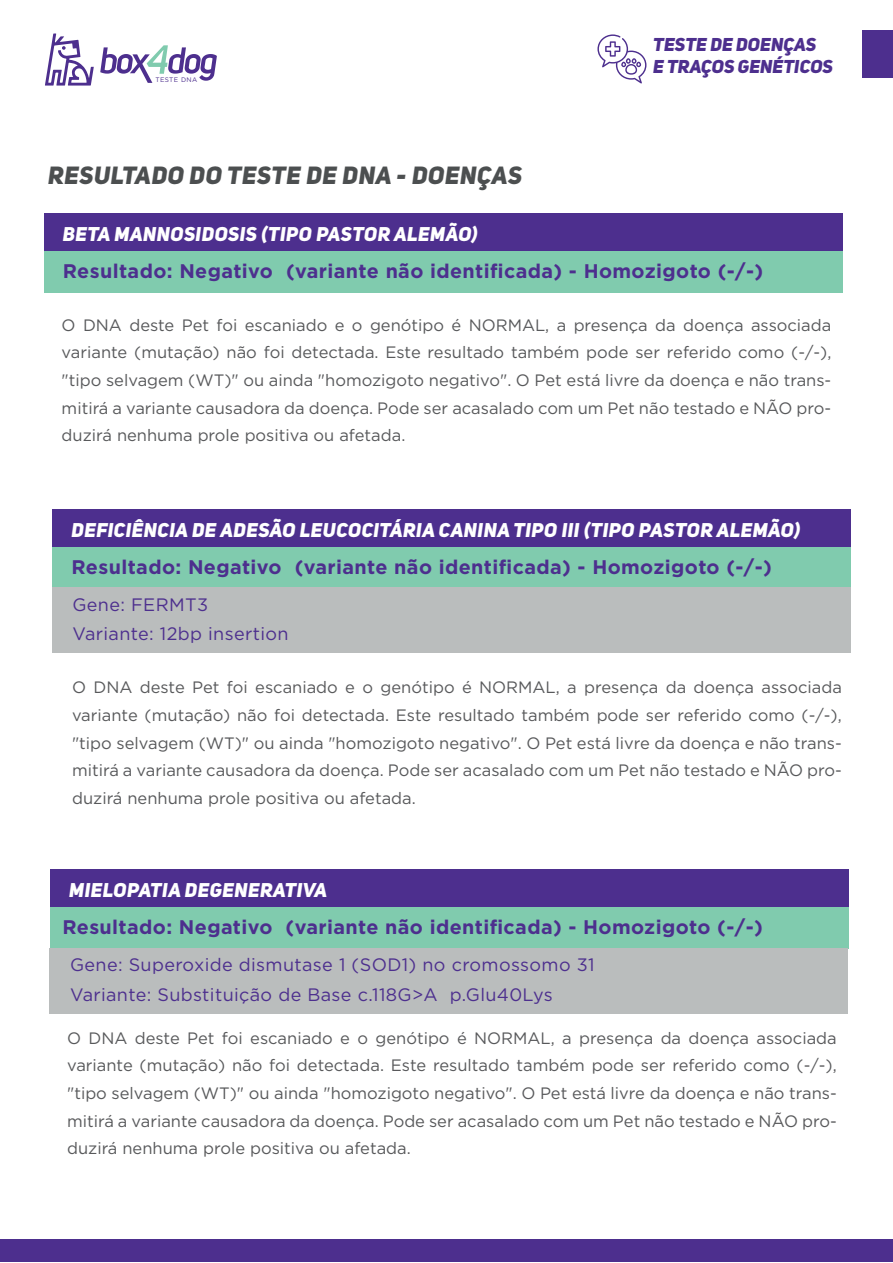
<style>
.page{position:relative;width:893px;height:1263px;background:#fff}
.page>*{position:absolute;margin:0;border:0;box-sizing:border-box;transform-origin:0 0}
.t1{font:24.6px "Uni Sans Heavy Italic CAPS";letter-spacing:.02em;color:#4c4f50}
.t2{font:700 19.65px "Gotham";letter-spacing:.02em;color:#4d2f8e}
.t3{font:19.65px "Uni Sans Heavy Italic CAPS";letter-spacing:.02em;color:#fff}
.t4{font:18.45px/22px "Uni Sans Heavy Italic CAPS";color:#4d2f8e}
.t5{font:18px/29.7px "Gotham";letter-spacing:.02em;color:#4d2f8e}
.t6{font:16.5px/27.6px "Gotham";color:#58595b;text-align:justify}
.t7{font:6.6px "Gotham";letter-spacing:.06em;color:#4d2f8e}
</style>
<div class="page">
<div style="left:0;top:1239px;width:893px;height:23px;background:#4d2f8e"></div>
<svg style="left:45px;top:33px;width:49px;height:53px"></svg>
<svg style="left:100px;top:45px;width:117px;height:38px"></svg>
<div style="left:862px;top:30px;width:30px;height:48px;background:#4d2f8e"></div>
<svg style="left:597px;top:34px;width:49px;height:50px"></svg>
<div style="left:44px;top:213px;width:798px;height:42px;background:#4d2f8e"></div>
<div style="left:44px;top:251px;width:798px;height:42px;background:#80cbae"></div>
<div style="left:53px;top:509px;width:798px;height:41px;background:#4d2f8e"></div>
<div style="left:53px;top:547px;width:798px;height:41px;background:#80cbae"></div>
<div style="left:52px;top:587px;width:798px;height:66px;background:#babdbd"></div>
<div style="left:50px;top:869px;width:799px;height:42px;background:#4d2f8e"></div>
<div style="left:50px;top:908px;width:799px;height:41px;background:#80cbae"></div>
<div style="left:50px;top:948px;width:798px;height:65px;background:#babdbd"></div>
<p class="t7" style="left:155px;top:75px;width:43px">TESTE DNA</p>
<p class="t4" style="left:653px;top:34px;width:181px">TESTE DE DOENÇAS<br>E TRAÇOS GENÉTICOS</p>
<h1 class="t1" style="left:48px;top:160px;width:475px">RESULTADO DO TESTE DE DNA - DOENÇAS</h1>
<p class="t3" style="left:63px;top:222px;width:416px">BETA MANNOSIDOSIS (TIPO PASTOR ALEMÃO)</p>
<p class="t2" style="left:63px;top:258px;width:702px">Resultado: Negativo (variante não identificada) - Homozigoto (-/-)</p>
<p class="t6" style="left:62px;top:311px;width:771px">O DNA deste Pet foi escaniado e o genótipo é NORMAL, a presença da doença associada variante (mutação) não foi detectada. Este resultado também pode ser referido como (-/-), "tipo selvagem (WT)" ou ainda "homozigoto negativo". O Pet está livre da doença e não trans&shy;mitirá a variante causadora da doença. Pode ser acasalado com um Pet não testado e NÃO pro&shy;duzirá nenhuma prole positiva ou afetada.</p>
<p class="t3" style="left:72px;top:518px;width:730px">DEFICIÊNCIA DE ADESÃO LEUCOCITÁRIA CANINA TIPO III (TIPO PASTOR ALEMÃO)</p>
<p class="t2" style="left:72px;top:554px;width:702px">Resultado: Negativo (variante não identificada) - Homozigoto (-/-)</p>
<p class="t5" style="left:72px;top:589px;width:218px">Gene: FERMT3<br>Variante: 12bp insertion</p>
<p class="t6" style="left:72px;top:673px;width:771px">O DNA deste Pet foi escaniado e o genótipo é NORMAL, a presença da doença associada variante (mutação) não foi detectada. Este resultado também pode ser referido como (-/-), "tipo selvagem (WT)" ou ainda "homozigoto negativo". O Pet está livre da doença e não trans&shy;mitirá a variante causadora da doença. Pode ser acasalado com um Pet não testado e NÃO pro&shy;duzirá nenhuma prole positiva ou afetada.</p>
<p class="t3" style="left:69px;top:878px;width:260px">MIELOPATIA DEGENERATIVA</p>
<p class="t2" style="left:62px;top:914px;width:702px">Resultado: Negativo (variante não identificada) - Homozigoto (-/-)</p>
<p class="t5" style="left:70px;top:950px;width:526px">Gene: Superoxide dismutase 1 (SOD1) no cromossomo 31<br>Variante: Substituição de Base c.118G&gt;A p.Glu40Lys</p>
<p class="t6" style="left:67px;top:1024px;width:771px">O DNA deste Pet foi escaniado e o genótipo é NORMAL, a presença da doença associada variante (mutação) não foi detectada. Este resultado também pode ser referido como (-/-), "tipo selvagem (WT)" ou ainda "homozigoto negativo". O Pet está livre da doença e não trans&shy;mitirá a variante causadora da doença. Pode ser acasalado com um Pet não testado e NÃO pro&shy;duzirá nenhuma prole positiva ou afetada.</p>
</div>
